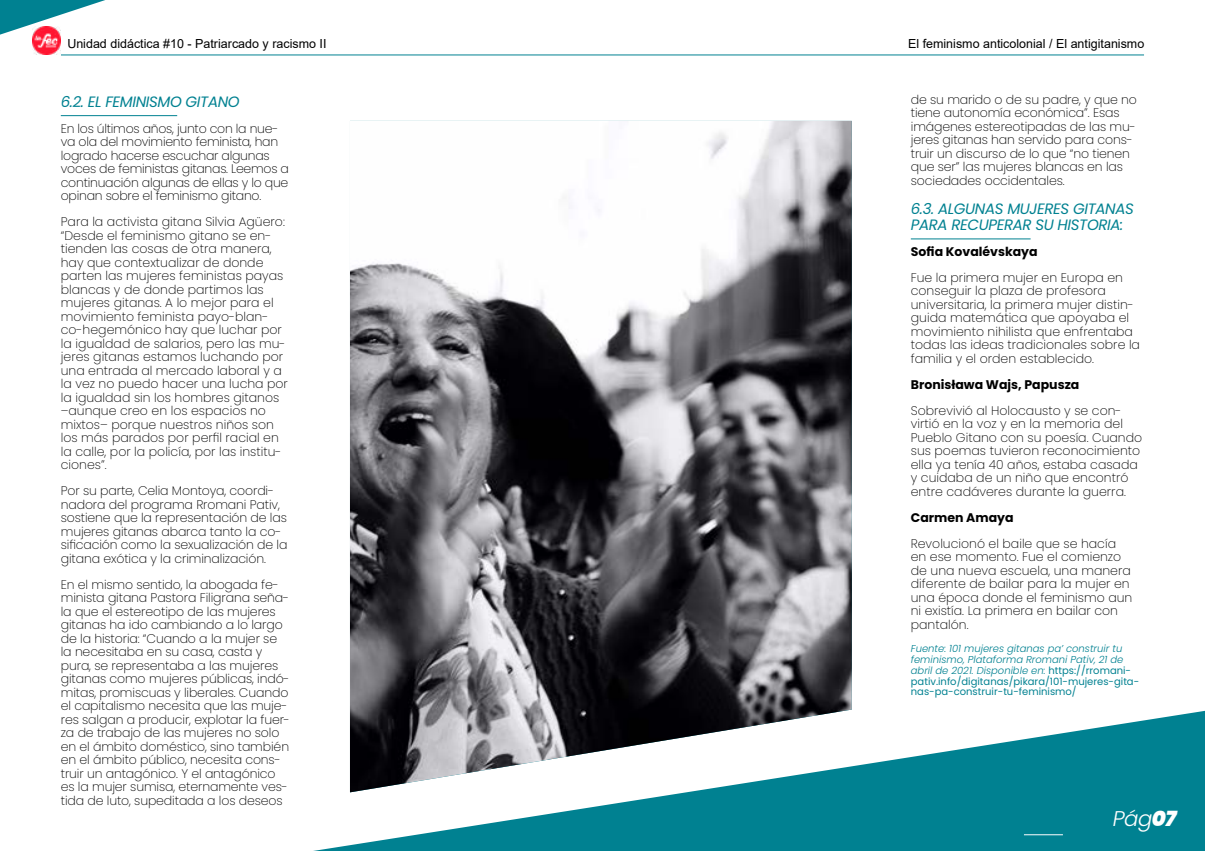
<style>
.page{position:relative;width:1205px;height:851px;background:#fff}
.page>*{position:absolute;margin:0;border:0;box-sizing:border-box;transform-origin:0 0}
.t1{font:italic 300 21.25px "Poppins";color:#fff}
.t2{font:italic 15px/16.1px "Poppins";letter-spacing:-.025em;color:#008191}
.t3{font:200 12.5px/13.5px "Poppins";color:#000}
.t4{font:200 12.5px/13.5px "Poppins";letter-spacing:-.02em;color:#000}
.t5{font:12.5px "Arial";color:#000}
.t6{font:700 12.5px "Poppins";color:#000}
.t7{font:italic 300 10px/10.8px "Poppins";color:#008191}
.s1{font-weight:400;font-style:normal}
.s2{font-weight:900}
</style>
<div class="page">
<svg style="left:320px;top:710px;width:885px;height:140px;fill:#008191"></svg>
<img style="left:33px;top:39px;width:28px;height:16px">
<hr style="left:61px;top:55px;width:1083px;height:1px;background:#008191">
<svg style="left:0;top:0;width:105px;height:39px"></svg>
<hr style="left:1024px;top:834px;width:39px;height:1px;background:#fff">
<hr style="left:61px;top:115px;width:116px;height:1px;background:#008191">
<hr style="left:911px;top:239px;width:119px;height:1px;background:#008191">
<img style="left:350px;top:121px;width:502px;height:671px">
<p class="t5" style="left:67px;top:35px;width:261px">Unidad didáctica #10 - Patriarcado y racismo II</p>
<p class="t2" style="left:61px;top:93px;width:180px">6.2. EL FEMINISMO GITANO</p>
<p class="t4" style="left:61px;top:121px;width:230px">En los últimos años, junto con la nue&shy;va ola del movimiento feminista, han logrado hacerse escuchar algunas voces de feministas gitanas. Leemos a continuación algunas de ellas y lo que opinan sobre el feminismo gitano.</p>
<p class="t3" style="left:61px;top:215px;width:229px">Para la activista gitana Silvia Agüero: “Desde el feminismo gitano se en&shy;tienden las cosas de otra manera, hay que contextualizar de donde parten las mujeres feministas payas blancas y de donde partimos las mujeres gitanas. A lo mejor para el movimiento feminista payo-blan&shy;co-hegemónico hay que luchar por la igualdad de salarios, pero las mu&shy;jeres gitanas estamos luchando por una entrada al mercado laboral y a la vez no puedo hacer una lucha por la igualdad sin los hombres gitanos –aunque creo en los espacios no mixtos– porque nuestros niños son los más parados por perfil racial en la calle, por la policía, por las institu&shy;ciones”.</p>
<p class="t3" style="left:61px;top:484px;width:228px">Por su parte, Celia Montoya, coordi&shy;nadora del programa Rromani Pativ, sostiene que la representación de las mujeres gitanas abarca tanto la co&shy;sificación como la sexualización de la gitana exótica y la criminalización.</p>
<p class="t3" style="left:61px;top:577px;width:231px">En el mismo sentido, la abogada fe&shy;minista gitana Pastora Filigrana seña&shy;la que el estereotipo de las mujeres gitanas ha ido cambiando a lo largo de la historia: “Cuando a la mujer se la necesitaba en su casa, casta y pura, se representaba a las mujeres gitanas como mujeres públicas, indó&shy;mitas, promiscuas y liberales. Cuando el capitalismo necesita que las muje&shy;res salgan a producir, explotar la fuer&shy;za de trabajo de las mujeres no solo en el ámbito doméstico, sino también en el ámbito público, necesita cons&shy;truir un antagónico. Y el antagónico es la mujer sumisa, eternamente ves&shy;tida de luto, supeditada a los deseos</p>
<p class="t5" style="left:908px;top:35px;width:238px">El feminismo anticolonial / El antigitanismo</p>
<p class="t3" style="left:911px;top:93px;width:228px">de su marido o de su padre, y que no tiene autonomía económica”. Esas imágenes estereotipadas de las mu&shy;jeres gitanas han servido para cons&shy;truir un discurso de lo que “no tienen que ser” las mujeres blancas en las sociedades occidentales.</p>
<p class="t2" style="left:911px;top:200px;width:224px">6.3. ALGUNAS MUJERES GITANAS<br>PARA RECUPERAR SU HISTORIA:</p>
<p class="t6" style="left:911px;top:244px;width:128px">Sofia Kovalévskaya</p>
<p class="t3" style="left:911px;top:271px;width:231px">Fue la primera mujer en Europa en conseguir la plaza de profesora universitaria, la primera mujer distin&shy;guida matemática que apoyaba el movimiento nihilista que enfrentaba todas las ideas tradicionales sobre la familia y el orden establecido.</p>
<p class="t6" style="left:911px;top:377px;width:170px">Bronisława Wajs, Papusza</p>
<p class="t3" style="left:911px;top:404px;width:233px">Sobrevivió al Holocausto y se con&shy;virtió en la voz y en la memoria del Pueblo Gitano con su poesía. Cuando sus poemas tuvieron reconocimiento ella ya tenía 40 años, estaba casada y cuidaba de un niño que encontró entre cadáveres durante la guerra.</p>
<p class="t6" style="left:911px;top:510px;width:104px">Carmen Amaya</p>
<p class="t3" style="left:911px;top:536px;width:223px">Revolucionó el baile que se hacía en ese momento. Fue el comienzo de una nueva escuela, una manera diferente de bailar para la mujer en una época donde el feminismo aun ni existía. La primera en bailar con pantalón.</p>
<p class="t7" style="left:911px;top:643px;width:230px">Fuente: 101 mujeres gitanas pa’ construir tu feminismo, Plataforma Rromani Pativ, 21 de abril de 2021. Disponible en: <span class="s1">https://rromani&shy;pativ.info/digitanas/pikara/101-mujeres-gita&shy;nas-pa-construir-tu-feminismo/</span></p>
<h1 class="t1" style="left:1113px;top:805px;width:65px">Pág<span class="s2">07</span></h1>
</div>
